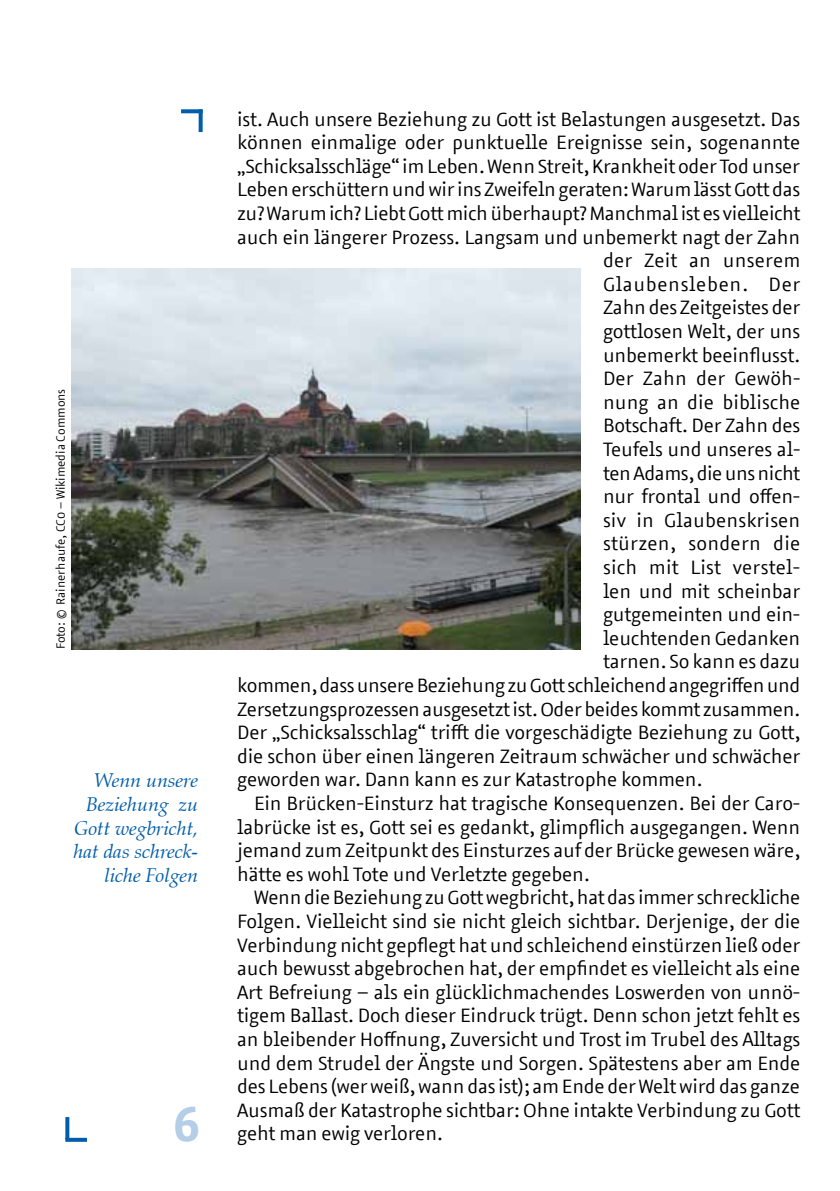
<style>
.page{position:relative;width:840px;height:1191px;background:#fff}
.page>*{position:absolute;margin:0;border:0;box-sizing:border-box;transform-origin:0 0}
.t1{font:700 48px "Azuro";color:#b3cee6}
.t2{font:19.6px/23.6px "Zapf Calligraphic 801 Italic SWA";color:#005dac;text-align:right}
.t3{font:19.4px "Azuro";letter-spacing:-.01em;color:#000}
.t4{font:19.4px "Azuro";letter-spacing:.01em;color:#000}
.t5{font:19.4px "Azuro";letter-spacing:.035em;color:#000}
.t6{font:12px "Azuro";color:#000}
</style>
<div class="page">
<svg style="left:198px;top:113px;width:4px;height:19px"></svg>
<svg style="left:181px;top:109px;width:21px;height:4px"></svg>
<svg style="left:65px;top:1117px;width:4px;height:20px"></svg>
<svg style="left:65px;top:1137px;width:22px;height:4px"></svg>
<img style="left:71px;top:268px;width:509px;height:381px">
<p class="t6" style="left:52px;top:649px;width:262px;rotate:-90deg">Foto: © Rainerhaufe, CC0 – Wikimedia Commons</p>
<p class="t2" style="left:73px;top:769px;width:126px">Wenn unsere<br>Beziehung zu<br>Gott wegbricht, hat das schreck&shy;liche Folgen</p>
<h1 class="t1" style="left:173px;top:1087px;width:29px">6</h1>
<p class="t3" style="left:237px;top:105px;width:564px">ist. Auch unsere Beziehung zu Gott ist Belastungen ausgesetzt. Das</p>
<p class="t3" style="left:237px;top:129px;width:564px">können einmalige oder punktuelle Ereignisse sein, sogenannte</p>
<p class="t3" style="left:237px;top:152px;width:564px">„Schicksalsschläge“ im Leben. Wenn Streit, Krankheit oder Tod unser</p>
<p class="t3" style="left:237px;top:176px;width:564px">Leben erschüttern und wir ins Zweifeln geraten: Warum lässt Gott das</p>
<p class="t3" style="left:237px;top:199px;width:564px">zu? Warum ich? Liebt Gott mich überhaupt? Manchmal ist es vielleicht</p>
<p class="t3" style="left:237px;top:223px;width:564px">auch ein längerer Prozess. Langsam und unbemerkt nagt der Zahn</p>
<p class="t4" style="left:602px;top:247px;width:199px">der Zeit an unserem</p>
<p class="t5" style="left:602px;top:270px;width:199px">Glaubensleben. Der</p>
<p class="t3" style="left:602px;top:294px;width:199px">Zahn des Zeitgeistes der</p>
<p class="t3" style="left:602px;top:317px;width:199px">gottlosen Welt, der uns</p>
<p class="t3" style="left:602px;top:341px;width:199px">unbemerkt beeinflusst.</p>
<p class="t3" style="left:602px;top:365px;width:199px">Der Zahn der Gewöh-</p>
<p class="t3" style="left:602px;top:388px;width:199px">nung an die biblische</p>
<p class="t3" style="left:602px;top:412px;width:199px">Botschaft. Der Zahn des</p>
<p class="t3" style="left:602px;top:435px;width:199px">Teufels und unseres al-</p>
<p class="t3" style="left:602px;top:459px;width:198px">ten Adams, die uns nicht</p>
<p class="t3" style="left:602px;top:483px;width:199px">nur frontal und offen-</p>
<p class="t3" style="left:602px;top:506px;width:199px">siv in Glaubenskrisen</p>
<p class="t4" style="left:602px;top:530px;width:199px">stürzen, sondern die</p>
<p class="t4" style="left:602px;top:553px;width:199px">sich mit List verstel-</p>
<p class="t3" style="left:602px;top:577px;width:199px">len und mit scheinbar</p>
<p class="t3" style="left:602px;top:600px;width:199px">gutgemeinten und ein-</p>
<p class="t3" style="left:602px;top:624px;width:199px">leuchtenden Gedanken</p>
<p class="t3" style="left:602px;top:648px;width:199px">tarnen. So kann es dazu</p>
<p class="t3" style="left:237px;top:671px;width:564px">kommen, dass unsere Beziehung zu Gott schleichend angegriffen und</p>
<p class="t3" style="left:237px;top:695px;width:564px">Zersetzungsprozessen ausgesetzt ist. Oder beides kommt zusammen.</p>
<p class="t3" style="left:237px;top:718px;width:564px">Der „Schicksalsschlag“ trifft die vorgeschädigte Beziehung zu Gott,</p>
<p class="t3" style="left:237px;top:742px;width:564px">die schon über einen längeren Zeitraum schwächer und schwächer</p>
<p class="t3" style="left:237px;top:766px;width:466px">geworden war. Dann kann es zur Katastrophe kommen.</p>
<p class="t3" style="left:254px;top:789px;width:547px">Ein Brücken-Einsturz hat tragische Konsequenzen. Bei der Caro-</p>
<p class="t3" style="left:237px;top:813px;width:564px">labrücke ist es, Gott sei es gedankt, glimpflich ausgegangen. Wenn</p>
<p class="t3" style="left:237px;top:836px;width:564px">jemand zum Zeitpunkt des Einsturzes auf der Brücke gewesen wäre,</p>
<p class="t3" style="left:237px;top:860px;width:354px">hätte es wohl Tote und Verletzte gegeben.</p>
<p class="t3" style="left:254px;top:884px;width:547px">Wenn die Beziehung zu Gott wegbricht, hat das immer schreckliche</p>
<p class="t3" style="left:237px;top:907px;width:564px">Folgen. Vielleicht sind sie nicht gleich sichtbar. Derjenige, der die</p>
<p class="t3" style="left:237px;top:931px;width:564px">Verbindung nicht gepflegt hat und schleichend einstürzen ließ oder</p>
<p class="t3" style="left:237px;top:954px;width:564px">auch bewusst abgebrochen hat, der empfindet es vielleicht als eine</p>
<p class="t3" style="left:237px;top:978px;width:564px">Art Befreiung – als ein glücklichmachendes Loswerden von unnö-</p>
<p class="t3" style="left:237px;top:1002px;width:564px">tigem Ballast. Doch dieser Eindruck trügt. Denn schon jetzt fehlt es</p>
<p class="t3" style="left:237px;top:1025px;width:564px">an bleibender Hoffnung, Zuversicht und Trost im Trubel des Alltags</p>
<p class="t3" style="left:237px;top:1049px;width:564px">und dem Strudel der Ängste und Sorgen. Spätestens aber am Ende</p>
<p class="t3" style="left:237px;top:1072px;width:564px">des Lebens (wer weiß, wann das ist); am Ende der Welt wird das ganze</p>
<p class="t3" style="left:237px;top:1096px;width:564px">Ausmaß der Katastrophe sichtbar: Ohne intakte Verbindung zu Gott</p>
<p class="t3" style="left:237px;top:1119px;width:207px">geht man ewig verloren.</p>
</div>
